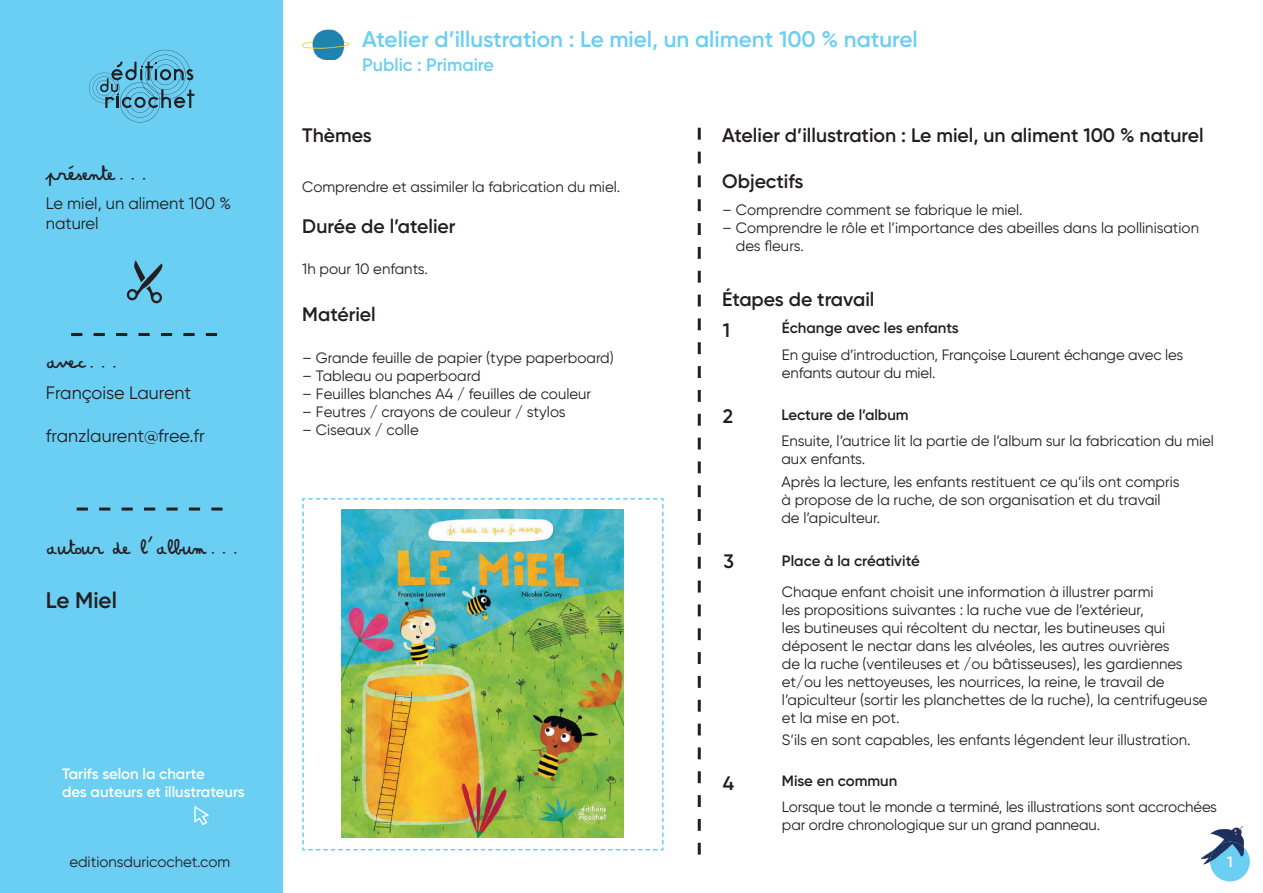
<style>
.page{position:relative;width:1263px;height:893px;background:#fff}
.page>*{position:absolute;margin:0;border:0;box-sizing:border-box;transform-origin:0 0}
.t1{font:600 22.5px "Gilroy";color:#6bcef3}
.t2{font:600 22.5px "Gilroy";color:#231f20}
.t3{font:21.45px "Amandine";color:#231f20}
.t4{font:21px "Amandine";color:#231f20}
.t5{font:600 19.5px/30.9px "Gilroy";color:#231f20}
.t6{font:18px "Gilroy";color:#231f20}
.t7{font:600 18px "Gilroy";color:#6bcef3}
.t8{font:16.5px/19.8px "Gilroy";color:#231f20}
.t9{font:15px/18px "Gilroy";color:#231f20}
.t10{font:600 15px "Gilroy";color:#231f20}
.t11{font:600 15px/18px "Gilroy";color:#fff}
</style>
<div class="page">
<svg style="left:698px;top:128px;width:3px;height:727px"></svg>
<div style="left:1210px;top:842px;width:40px;height:39px;background:#6bcef3;border-radius:50%"></div>
<img style="left:1201px;top:826px;width:43px;height:38px">
<img style="left:1210px;top:842px;width:34px;height:22px">
<div style="left:0;top:0;width:282px;height:893px;background:#6bcef3"></div>
<svg style="left:71px;top:333px;width:146px;height:3px"></svg>
<svg style="left:127px;top:260px;width:36px;height:43px"></svg>
<img style="left:302px;top:498px;width:362px;height:353px">
<svg style="left:77px;top:507px;width:146px;height:3px"></svg>
<svg style="left:89px;top:50px;width:105px;height:72px"></svg>
<img style="left:194px;top:807px;width:15px;height:18px">
<img style="left:302px;top:30px;width:48px;height:30px">
<h2 class="t3" style="left:46px;top:158px;width:103px">présente...</h2>
<p class="t8" style="left:46px;top:194px;width:187px">Le miel, un aliment 100 % naturel</p>
<h2 class="t3" style="left:46px;top:346px;width:74px">avec...</h2>
<p class="t6" style="left:46px;top:381px;width:147px">Françoise Laurent</p>
<p class="t6" style="left:46px;top:424px;width:161px">franzlaurent@free.fr</p>
<h3 class="t4" style="left:46px;top:533px;width:194px">autour de l’album...</h3>
<h1 class="t2" style="left:46px;top:586px;width:73px">Le Miel</h1>
<p class="t11" style="left:62px;top:765px;width:184px">Tarifs selon la charte<br>des auteurs et illustrateurs</p>
<h1 class="t1" style="left:362px;top:25px;width:557px">Atelier d’illustration : Le miel, un aliment 100 % naturel</h1>
<p class="t7" style="left:362px;top:54px;width:133px">Public : Primaire</p>
<h3 class="t5" style="left:302px;top:119px;width:71px">Thèmes</h3>
<p class="t9" style="left:302px;top:177px;width:319px">Comprendre et assimiler la fabrication du miel.</p>
<h3 class="t5" style="left:302px;top:211px;width:155px">Durée de l’atelier</h3>
<p class="t9" style="left:302px;top:260px;width:127px">1h pour 10 enfants.</p>
<h3 class="t5" style="left:302px;top:299px;width:75px">Matériel</h3>
<p class="t9" style="left:302px;top:348px;width:313px">– Grande feuille de papier (type paperboard)</p>
<p class="t9" style="left:302px;top:366px;width:180px">– Tableau ou paperboard</p>
<p class="t9" style="left:302px;top:384px;width:291px">– Feuilles blanches A4 / feuilles de couleur</p>
<p class="t9" style="left:302px;top:402px;width:265px">– Feutres / crayons de couleur / stylos</p>
<p class="t9" style="left:302px;top:420px;width:118px">– Ciseaux / colle</p>
<h3 class="t5" style="left:722px;top:119px;width:483px">Atelier d’illustration : Le miel, un aliment 100 % naturel</h3>
<h3 class="t5" style="left:722px;top:166px;width:83px">Objectifs</h3>
<p class="t9" style="left:722px;top:201px;width:302px">– Comprendre comment se fabrique le miel.</p>
<p class="t9" style="left:736px;top:219px;width:465px;text-indent:-14px">– Comprendre le rôle et l’importance des abeilles dans la pollinisation des fleurs.</p>
<h3 class="t5" style="left:722px;top:284px;width:154px">Étapes de travail<br>1</h3>
<p class="t10" style="left:782px;top:319px;width:178px">Échange avec les enfants</p>
<p class="t9" style="left:782px;top:346px;width:403px">En guise d’introduction, Françoise Laurent échange avec les enfants autour du miel.</p>
<h3 class="t5" style="left:723px;top:400px;width:12px">2</h3>
<h3 class="t5" style="left:723px;top:546px;width:12px">3</h3>
<h3 class="t5" style="left:723px;top:767px;width:13px">4</h3>
<p class="t10" style="left:781px;top:405px;width:129px">Lecture de l’album</p>
<p class="t9" style="left:781px;top:432px;width:434px">Ensuite, l’autrice lit la partie de l’album sur la fabrication du miel aux enfants.</p>
<p class="t9" style="left:781px;top:472px;width:400px">Après la lecture, les enfants restituent ce qu’ils ont compris à propose de la ruche, de son organisation et du travail de l’apiculteur.</p>
<p class="t10" style="left:782px;top:551px;width:139px">Place à la créativité</p>
<p class="t9" style="left:782px;top:582px;width:427px">Chaque enfant choisit une information à illustrer parmi<br>les propositions suivantes : la ruche vue de l’extérieur,<br>les butineuses qui récoltent du nectar, les butineuses qui déposent le nectar dans les alvéoles, les autres ouvrières<br>de la ruche (ventileuses et /ou bâtisseuses), les gardiennes et/ou les nettoyeuses, les nourrices, la reine, le travail de l’apiculteur (sortir les planchettes de la ruche), la centrifugeuse et la mise en pot.</p>
<p class="t9" style="left:782px;top:730px;width:410px">S’ils en sont capables, les enfants légendent leur illustration.</p>
<p class="t10" style="left:782px;top:771px;width:117px">Mise en commun</p>
<p class="t9" style="left:782px;top:798px;width:437px">Lorsque tout le monde a terminé, les illustrations sont accrochées par ordre chronologique sur un grand panneau.</p>
<p class="t9" style="left:69px;top:852px;width:162px">editionsduricochet.com</p>
<p class="t11" style="left:1227px;top:852px;width:7px">1</p>
</div>
